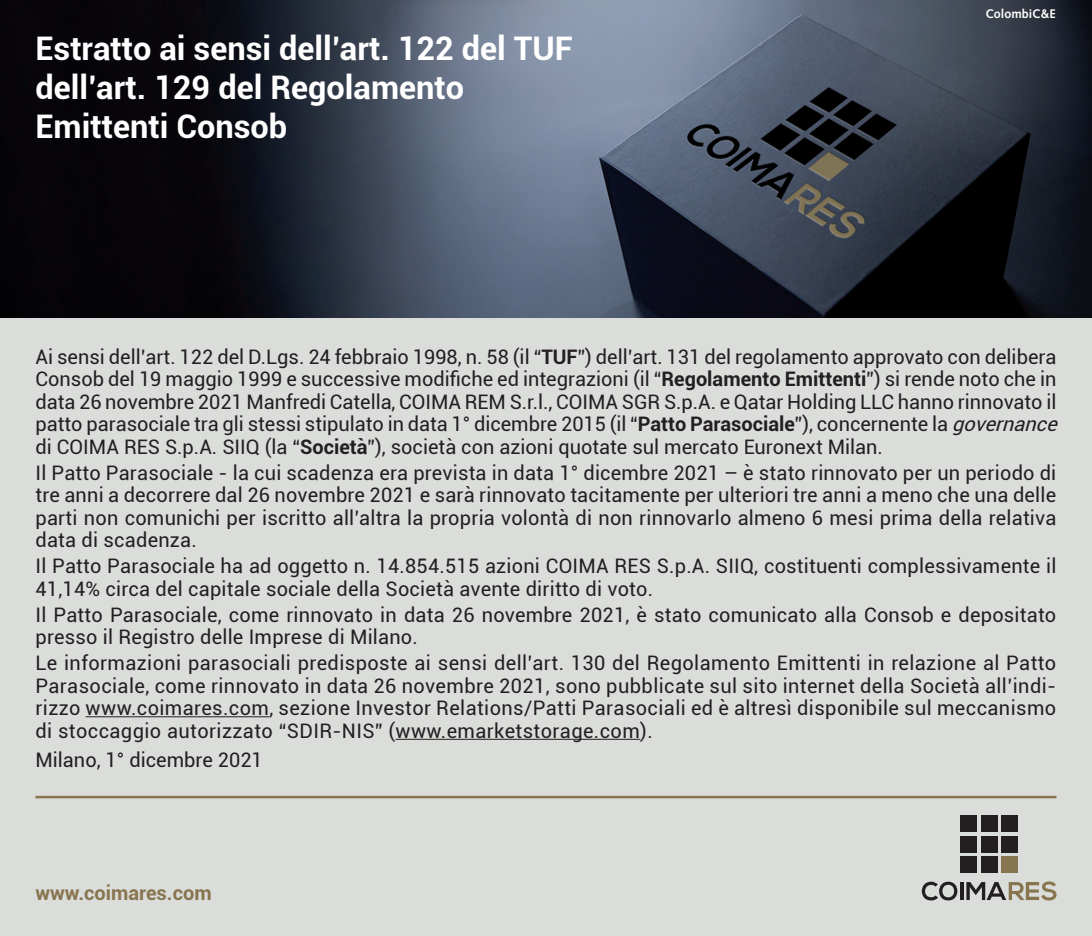
<style>
.page{position:relative;width:1092px;height:936px;background:#fff}
.page>*{position:absolute;margin:0;border:0;box-sizing:border-box;transform-origin:0 0}
.t1{font:700 32.5px/39px "Roboto";color:#fff}
.t2{font:20px/22.5px "Roboto";color:#231f20}
.t3{font:700 20px "Roboto";color:#87754f}
.t4{font:700 12.5px "Syntax";color:#fff}
.s1{font-weight:700}
.s2{font-style:italic}
</style>
<div class="page">
<div style="left:0;top:0;width:1091px;height:935px;background:#dbdddb"></div>
<img style="left:0;top:0;width:1091px;height:317px">
<hr style="left:35px;top:795px;width:1021px;height:3px;background:#87754f">
<svg style="left:921px;top:881px;width:36px;height:19px"></svg>
<svg style="left:960px;top:882px;width:3px;height:18px"></svg>
<svg style="left:966px;top:881px;width:90px;height:19px"></svg>
<div style="left:1001px;top:856px;width:16px;height:16px;background:#87754f"></div>
<div style="left:960px;top:815px;width:17px;height:17px;background:#231f20"></div>
<div style="left:980px;top:815px;width:17px;height:17px;background:#231f20"></div>
<div style="left:1001px;top:815px;width:16px;height:17px;background:#231f20"></div>
<div style="left:960px;top:856px;width:17px;height:16px;background:#231f20"></div>
<div style="left:980px;top:856px;width:17px;height:16px;background:#231f20"></div>
<div style="left:960px;top:835px;width:17px;height:17px;background:#231f20"></div>
<div style="left:980px;top:835px;width:17px;height:17px;background:#231f20"></div>
<div style="left:1001px;top:835px;width:16px;height:17px;background:#231f20"></div>
<hr style="left:86px;top:716px;width:183px;height:1px;background:#231f20">
<hr style="left:395px;top:738px;width:245px;height:1px;background:#231f20">
<h1 class="t1" style="left:35px;top:27px;width:539px">Estratto ai sensi dell’art. 122 del TUF dell’art. 129 del Regolamento<br>Emittenti Consob</h1>
<p class="t4" style="left:985px;top:7px;width:72px">ColombiC&amp;E</p>
<p class="t2" style="left:35px;top:344px;width:1029px">Ai sensi dell’art. 122 del D.Lgs. 24 febbraio 1998, n. 58 (il “<span class="s1">TUF</span>”) dell’art. 131 del regolamento approvato con delibera Consob del 19 maggio 1999 e successive modifiche ed integrazioni (il “<span class="s1">Regolamento Emittenti</span>”) si rende noto che in data 26 novembre 2021 Manfredi Catella, COIMA REM S.r.l., COIMA SGR S.p.A. e Qatar Holding LLC hanno rinnovato il patto parasociale tra gli stessi stipulato in data 1° dicembre 2015 (il “<span class="s1">Patto Parasociale</span>”), concernente la <span class="s2">governance </span>di COIMA RES S.p.A. SIIQ (la “<span class="s1">Società</span>”), società con azioni quotate sul mercato Euronext Milan.</p>
<p class="t2" style="left:35px;top:460px;width:1022px;text-align:justify">Il Patto Parasociale - la cui scadenza era prevista in data 1° dicembre 2021 – è stato rinnovato per un periodo di tre anni a decorrere dal 26 novembre 2021 e sarà rinnovato tacitamente per ulteriori tre anni a meno che una delle parti non comunichi per iscritto all’altra la propria volontà di non rinnovarlo almeno 6 mesi prima della relativa data di scadenza.</p>
<p class="t2" style="left:35px;top:554px;width:1022px">Il Patto Parasociale ha ad oggetto n. 14.854.515 azioni COIMA RES S.p.A. SIIQ, costituenti complessivamente il<br>41,14% circa del capitale sociale della Società avente diritto di voto.</p>
<p class="t2" style="left:35px;top:602px;width:1022px">Il Patto Parasociale, come rinnovato in data 26 novembre 2021, è stato comunicato alla Consob e depositato presso il Registro delle Imprese di Milano.</p>
<p class="t2" style="left:35px;top:651px;width:1022px;text-align:justify">Le informazioni parasociali predisposte ai sensi dell’art. 130 del Regolamento Emittenti in relazione al Patto Parasociale, come rinnovato in data 26 novembre 2021, sono pubblicate sul sito internet della Società all’indi&shy;rizzo www.coimares.com, sezione Investor Relations/Patti Parasociali ed è altresì disponibile sul meccanismo di stoccaggio autorizzato “SDIR-NIS” (www.emarketstorage.com).</p>
<p class="t2" style="left:35px;top:748px;width:229px">Milano, 1° dicembre 2021</p>
<p class="t3" style="left:35px;top:878px;width:178px">www.coimares.com</p>
</div>
